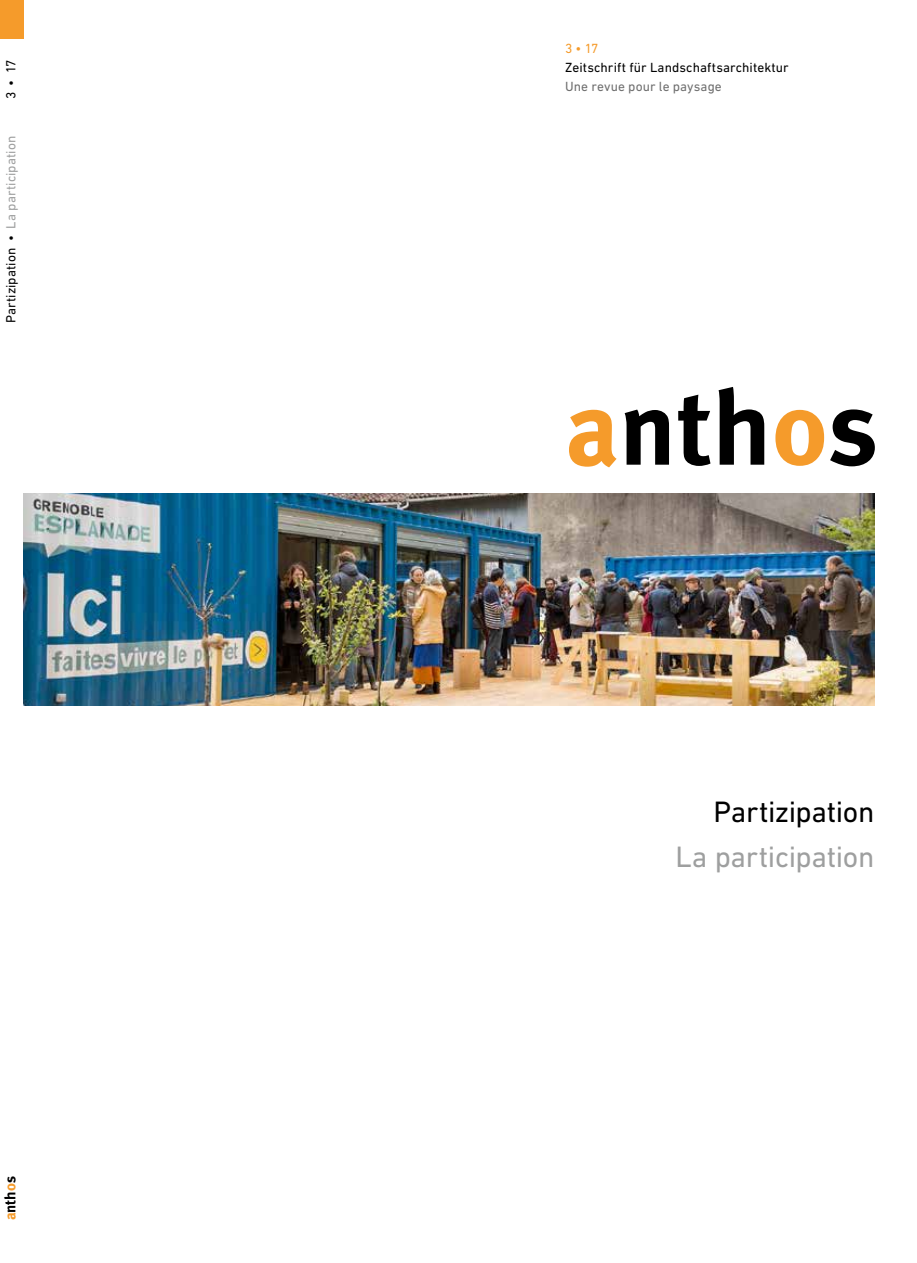
<style>
.page{position:relative;width:917px;height:1263px;background:#fff}
.page>*{position:absolute;margin:0;border:0;box-sizing:border-box;transform-origin:0 0}
.t1{font:700 105px "Meta Plus";letter-spacing:.01em;color:#000}
.t2{font:30px "DIN Next LT Pro";letter-spacing:-.01em;color:#9e9f9f}
.t3{font:30px "DIN Next LT Pro";letter-spacing:-.015em;color:#000}
.t4{font:700 15px "Meta Plus";letter-spacing:.005em;color:#000}
.t5{font:13.5px "DIN Next LT Pro";letter-spacing:.005em;color:#000}
.t6{font:13.5px "DIN Next LT Pro";letter-spacing:.005em;color:#9e9f9f}
.t7{font:13.5px "DIN Next LT Pro";letter-spacing:.01em;color:#6e6e6e}
.t8{font:13.5px "DIN Next LT Pro";color:#f59b2b}
.s1{color:#000}
.s2{color:#f59b2b}
</style>
<div class="page">
<div style="left:0;top:0;width:23px;height:38px;background:#f59b2b"></div>
<img style="left:23px;top:493px;width:851px;height:213px">
<p class="t5" style="left:3px;top:99px;width:41px;rotate:-90deg">3•17</p>
<p class="t6" style="left:3px;top:323px;width:189px;rotate:-90deg"><span class="s1">Partizipation •</span> La participation</p>
<p class="t4" style="left:2px;top:1220px;width:46px;rotate:-90deg"><span class="s2">a</span>nth<span class="s2">o</span>s</p>
<p class="t8" style="left:565px;top:40px;width:35px">3 • 17</p>
<p class="t5" style="left:565px;top:59px;width:225px">Zeitschrift für Landschaftsarchitektur</p>
<p class="t7" style="left:565px;top:79px;width:158px">Une revue pour le paysage</p>
<h1 class="t1" style="left:565px;top:368px;width:314px"><span class="s2">a</span>nth<span class="s2">o</span>s</h1>
<h2 class="t3" style="left:713px;top:794px;width:162px">Partizipation</h2>
<h2 class="t2" style="left:675px;top:839px;width:200px">La participation</h2>
</div>
